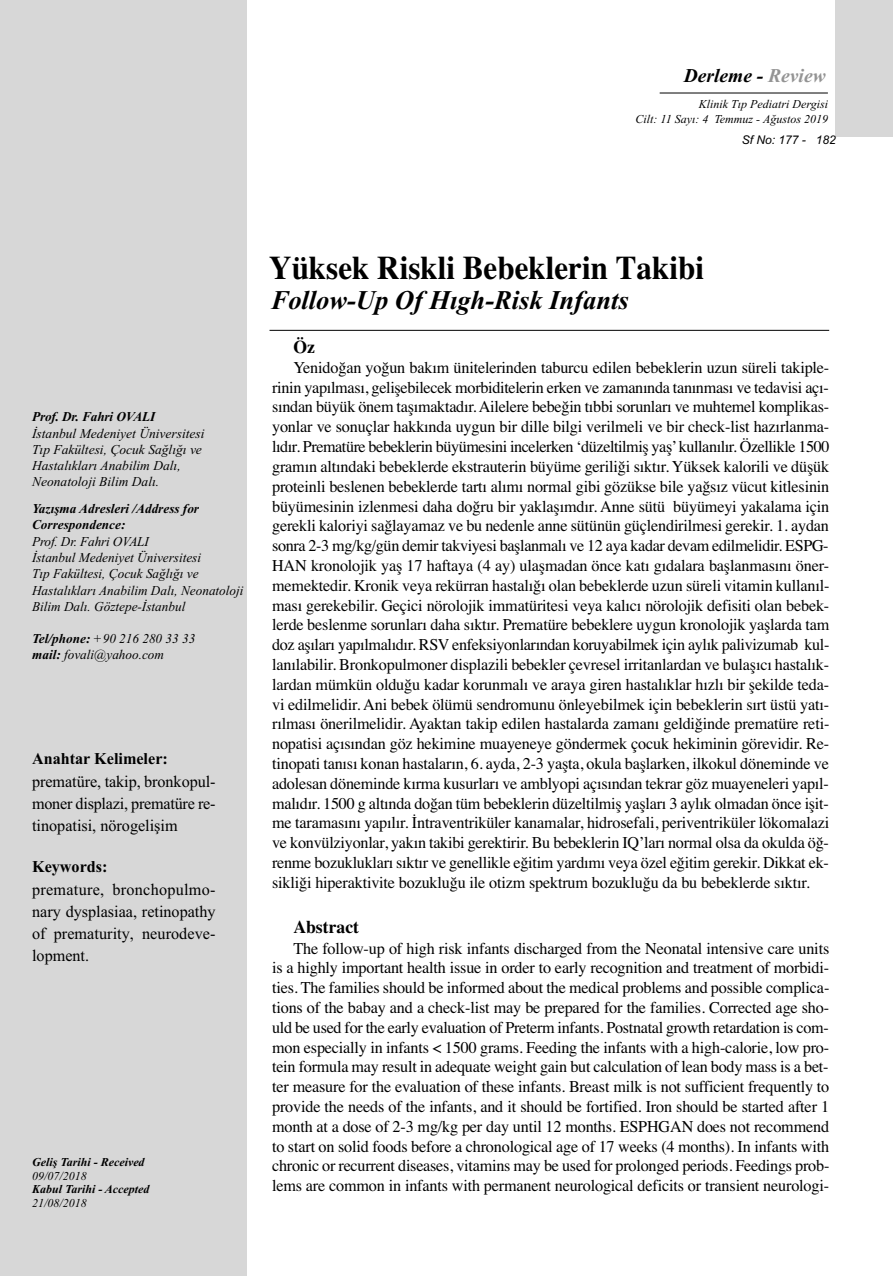
<style>
.page{position:relative;width:893px;height:1276px;background:#fff}
.page>*{position:absolute;margin:0;border:0;box-sizing:border-box;transform-origin:0 0}
.t1{font:700 33px "Times";color:#000;scale:.94 1}
.t2{font:italic 700 27px "Times New Roman";color:#000}
.t3{font:italic 700 19.5px "Times New Roman";color:#000}
.t4{font:700 18px "Times";color:#000}
.t5{font:16.5px/19.8px "Times";letter-spacing:-.01em;color:#000;text-align:justify}
.t6{font:16.5px/21.9px "Times New Roman";color:#000;text-align:justify}
.t7{font:700 16.5px "Times New Roman";color:#000}
.t8{font:italic 13.5px/16.2px "Times New Roman";color:#000}
.t9{font:italic 700 13.5px/16.2px "Times New Roman";color:#000}
.t10{font:italic 12px/15.1px "Times New Roman";color:#000;text-align:right}
.t11{font:italic 700 12px "Times New Roman";color:#000}
.t12{font:italic 12px "Arial";color:#000}
.s1{color:#949494}
.s2{font-style:inherit}
.s3{font-weight:700}
</style>
<div class="page">
<div style="left:0;top:0;width:247px;height:1276px;background:#d7d7d7"></div>
<div style="left:835px;top:0;width:58px;height:137px;background:#d7d7d7"></div>
<hr style="left:270px;top:330px;width:559px;height:1px;background:#000">
<hr style="left:660px;top:93px;width:168px;height:1px;background:#000">
<p class="t3" style="left:684px;top:64px;width:143px">Derleme - <span class="s1">Review</span></p>
<p class="t10" style="left:635px;top:96px;width:194px">Klinik Tıp Pediatri Dergisi<br>Cilt: 11 Sayı: 4 Temmuz - Ağustos 2019</p>
<p class="t12" style="left:742px;top:133px;width:96px">Sf No: 17<span class="s2">7</span> - 182</p>
<p class="t9" style="left:32px;top:408px;width:125px">Prof. Dr. Fahri OVALI</p>
<p class="t8" style="left:32px;top:425px;width:174px">İstanbul Medeniyet Üniversitesi<br>Tıp Fakültesi, Çocuk Sağlığı ve<br>Hastalıkları Anabilim Dalı,<br>Neonatoloji Bilim Dalı.</p>
<p class="t9" style="left:32px;top:500px;width:168px">Yazışma Adresleri /Address for<br>Correspondence:</p>
<p class="t8" style="left:32px;top:533px;width:213px">Prof. Dr. Fahri OVALI<br>İstanbul Medeniyet Üniversitesi<br>Tıp Fakültesi, Çocuk Sağlığı ve<br>Hastalıkları Anabilim Dalı, Neonatoloji<br>Bilim Dalı. Göztepe-İstanbul</p>
<p class="t8" style="left:32px;top:630px;width:165px"><span class="s3">Tel/phone:</span> +90 216 280 33 33 <span class="s3">mail:</span> fovali@yahoo.com</p>
<p class="t7" style="left:32px;top:748px;width:137px">Anahtar Kelimeler:</p>
<p class="t6" style="left:32px;top:770px;width:185px">prematüre, takip, bronkopul&shy;moner displazi, prematüre re&shy;tinopatisi, nörogelişim</p>
<p class="t7" style="left:32px;top:856px;width:77px">Keywords:</p>
<p class="t6" style="left:32px;top:878px;width:185px">premature, bronchopulmo&shy;nary dysplasiaa, retinopathy of prematurity, neurodeve&shy;lopment.</p>
<p class="t11" style="left:32px;top:1155px;width:114px">Geliş Tarihi - Received</p>
<p class="t10" style="left:32px;top:1168px;width:56px">09/07/2018</p>
<p class="t11" style="left:32px;top:1182px;width:119px">Kabul Tarihi - Accepted</p>
<p class="t10" style="left:32px;top:1195px;width:56px">21/08/2018</p>
<h1 class="t1" style="left:269px;top:248px;width:464px">Yüksek Riskli Bebeklerin Takibi</h1>
<h2 class="t2" style="left:271px;top:284px;width:360px">Follow-Up Of Hıgh-Risk Infants</h2>
<p class="t4" style="left:293px;top:336px;width:23px">Öz</p>
<p class="t5" style="left:272px;top:357px;width:559px;text-indent:21px">Yenidoğan yoğun bakım ünitelerinden taburcu edilen bebeklerin uzun süreli takiple&shy;rinin yapılması, gelişebilecek morbiditelerin erken ve zamanında tanınması ve tedavisi açı&shy;sından büyük önem taşımaktadır. Ailelere bebeğin tıbbi sorunları ve muhtemel komplikas&shy;yonlar ve sonuçlar hakkında uygun bir dille bilgi verilmeli ve bir check-list hazırlanma&shy;lıdır. Prematüre bebeklerin büyümesini incelerken ‘düzeltilmiş yaş’ kullanılır. Özellikle 1500 gramın altındaki bebeklerde ekstrauterin büyüme geriliği sıktır. Yüksek kalorili ve düşük proteinli beslenen bebeklerde tartı alımı normal gibi gözükse bile yağsız vücut kitlesinin büyümesinin izlenmesi daha doğru bir yaklaşımdır. Anne sütü büyümeyi yakalama için gerekli kaloriyi sağlayamaz ve bu nedenle anne sütünün güçlendirilmesi gerekir. 1. aydan sonra 2-3 mg/kg/gün demir takviyesi başlanmalı ve 12 aya kadar devam edilmelidir. ESPG-HAN kronolojik yaş 17 haftaya (4 ay) ulaşmadan önce katı gıdalara başlanmasını öner&shy;memektedir. Kronik veya rekürran hastalığı olan bebeklerde uzun süreli vitamin kullanıl&shy;ması gerekebilir. Geçici nörolojik immatüritesi veya kalıcı nörolojik defisiti olan bebek&shy;lerde beslenme sorunları daha sıktır. Prematüre bebeklere uygun kronolojik yaşlarda tam doz aşıları yapılmalıdır. RSV enfeksiyonlarından koruyabilmek için aylık palivizumab kul&shy;lanılabilir. Bronkopulmoner displazili bebekler çevresel irritanlardan ve bulaşıcı hastalık&shy;lardan mümkün olduğu kadar korunmalı ve araya giren hastalıklar hızlı bir şekilde teda&shy;vi edilmelidir. Ani bebek ölümü sendromunu önleyebilmek için bebeklerin sırt üstü yatı&shy;rılması önerilmelidir. Ayaktan takip edilen hastalarda zamanı geldiğinde prematüre reti&shy;nopatisi açısından göz hekimine muayeneye göndermek çocuk hekiminin görevidir. Re&shy;tinopati tanısı konan hastaların, 6. ayda, 2-3 yaşta, okula başlarken, ilkokul döneminde ve adolesan döneminde kırma kusurları ve amblyopi açısından tekrar göz muayeneleri yapıl&shy;malıdır. 1500 g altında doğan tüm bebeklerin düzeltilmiş yaşları 3 aylık olmadan önce işit&shy;me taramasını yapılır. İntraventriküler kanamalar, hidrosefali, periventriküler lökomalazi ve konvülziyonlar, yakın takibi gerektirir. Bu bebeklerin IQ’ları normal olsa da okulda öğ&shy;renme bozuklukları sıktır ve genellikle eğitim yardımı veya özel eğitim gerekir. Dikkat ek&shy;sikliği hiperaktivite bozukluğu ile otizm spektrum bozukluğu da bu bebeklerde sıktır.</p>
<p class="t4" style="left:293px;top:916px;width:67px">Abstract</p>
<p class="t5" style="left:272px;top:938px;width:559px;text-indent:21px">The follow-up of high risk infants discharged from the Neonatal intensive care units is a highly important health issue in order to early recognition and treatment of morbidi&shy;ties. The families should be informed about the medical problems and possible complica&shy;tions of the babay and a check-list may be prepared for the families. Corrected age sho&shy;uld be used for the early evaluation of Preterm infants. Postnatal growth retardation is com&shy;mon especially in infants &lt; 1500 grams. Feeding the infants with a high-calorie, low pro&shy;tein formula may result in adequate weight gain but calculation of lean body mass is a bet&shy;ter measure for the evaluation of these infants. Breast milk is not sufficient frequently to provide the needs of the infants, and it should be fortified. Iron should be started after 1 month at a dose of 2-3 mg/kg per day until 12 months. ESPHGAN does not recommend to start on solid foods before a chronological age of 17 weeks (4 months). In infants with chronic or recurrent diseases, vitamins may be used for prolonged periods. Feedings prob&shy;lems are common in infants with permanent neurological deficits or transient neurologi-</p>
</div>
